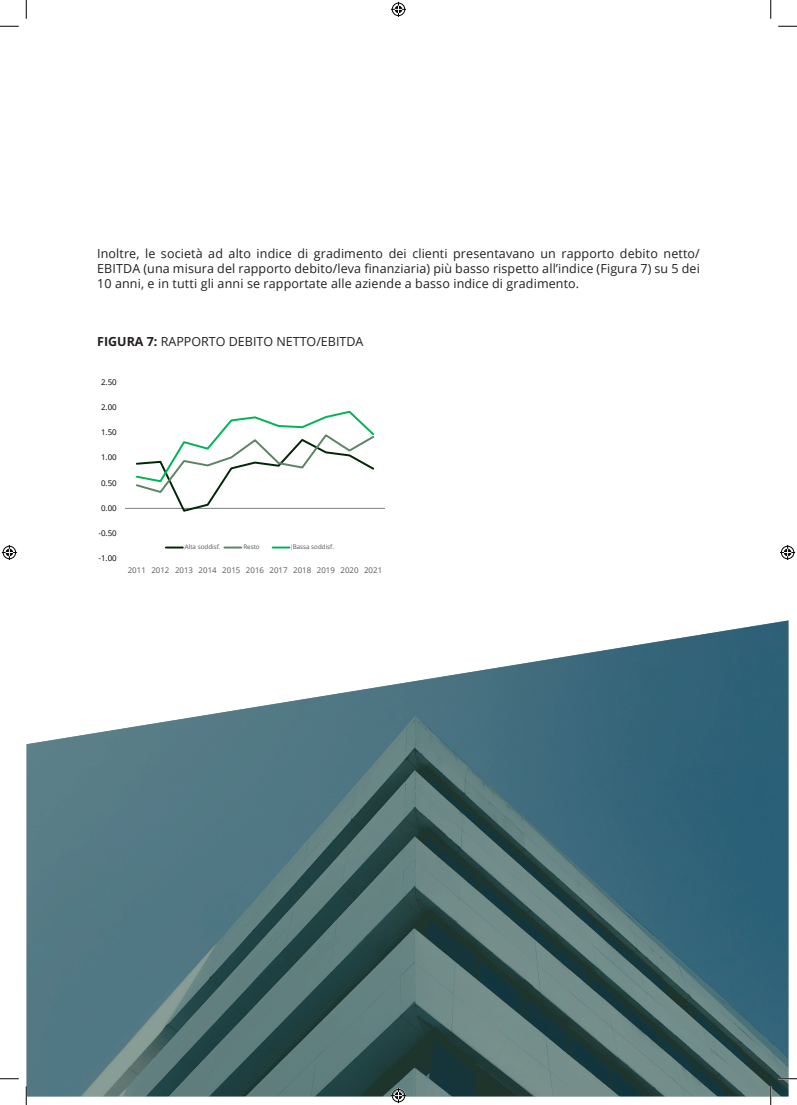
<style>
.page{position:relative;width:797px;height:1105px;background:#fff}
.page>*{position:absolute;margin:0;border:0;box-sizing:border-box;transform-origin:0 0}
.t1{font:12.5px/15px "Open Sans";letter-spacing:.01em;color:#231f20;text-align:justify}
.t2{font:7.88px "Open Sans";color:#595959}
.t3{font:7.88px "Open Sans";letter-spacing:-.01em;color:#000}
.t4{font:6.25px "Open Sans";color:#515456}
.s1{font-weight:700}
</style>
<div class="page">
<hr style="left:125px;top:508px;width:260px;height:1px;background:#7f7f7f">
<svg style="left:134px;top:410px;width:242px;height:102px"></svg>
<svg style="left:166px;top:546px;width:17px;height:2px"></svg>
<svg style="left:224px;top:546px;width:17px;height:2px"></svg>
<svg style="left:273px;top:546px;width:16px;height:2px"></svg>
<img style="left:27px;top:620px;width:761px;height:476px">
<svg style="left:0;top:25px;width:19px;height:2px"></svg>
<svg style="left:778px;top:25px;width:19px;height:2px"></svg>
<svg style="left:0;top:1078px;width:19px;height:1px"></svg>
<svg style="left:778px;top:1078px;width:19px;height:1px"></svg>
<svg style="left:25px;top:0;width:2px;height:19px"></svg>
<svg style="left:25px;top:1086px;width:2px;height:19px"></svg>
<svg style="left:770px;top:0;width:1px;height:19px"></svg>
<svg style="left:770px;top:1086px;width:1px;height:19px"></svg>
<svg style="left:391px;top:2px;width:15px;height:15px"></svg>
<svg style="left:391px;top:1088px;width:15px;height:15px"></svg>
<svg style="left:2px;top:545px;width:15px;height:15px"></svg>
<svg style="left:780px;top:545px;width:15px;height:15px"></svg>
<p class="t1" style="left:97px;top:246px;width:604px">Inoltre, le società ad alto indice di gradimento dei clienti presentavano un rapporto debito netto/ EBITDA (una misura del rapporto debito/leva finanziaria) più basso rispetto all’indice (Figura 7) su 5 dei 10 anni, e in tutti gli anni se rapportate alle aziende a basso indice di gradimento.</p>
<p class="t1" style="left:97px;top:334px;width:268px"><span class="s1">FIGURA 7:</span> RAPPORTO DEBITO NETTO/EBITDA</p>
<p class="t3" style="left:101px;top:377px;width:17px">2.50</p>
<p class="t3" style="left:101px;top:402px;width:17px">2.00</p>
<p class="t3" style="left:101px;top:427px;width:17px">1.50</p>
<p class="t3" style="left:101px;top:452px;width:17px">1.00</p>
<p class="t3" style="left:101px;top:477px;width:17px">0.50</p>
<p class="t3" style="left:101px;top:502px;width:17px">0.00</p>
<p class="t3" style="left:99px;top:528px;width:20px">-0.50</p>
<p class="t3" style="left:99px;top:553px;width:20px">-1.00</p>
<p class="t4" style="left:185px;top:543px;width:37px">Alta soddisf.</p>
<p class="t2" style="left:243px;top:542px;width:24px">Rest *</p>
<p class="t2" style="left:184px;top:542px;width:34px">High Sat.</p>
<p class="t4" style="left:247px;top:543px;width:14px">esto</p>
<p class="t2" style="left:291px;top:542px;width:32px">Low Sat.</p>
<p class="t4" style="left:293px;top:543px;width:43px">Bassa soddisf.</p>
<p class="t2" style="left:128px;top:564px;width:256px">2011 2012 2013 2014 2015 2016 2017 2018 2019 2020 2021</p>
</div>
